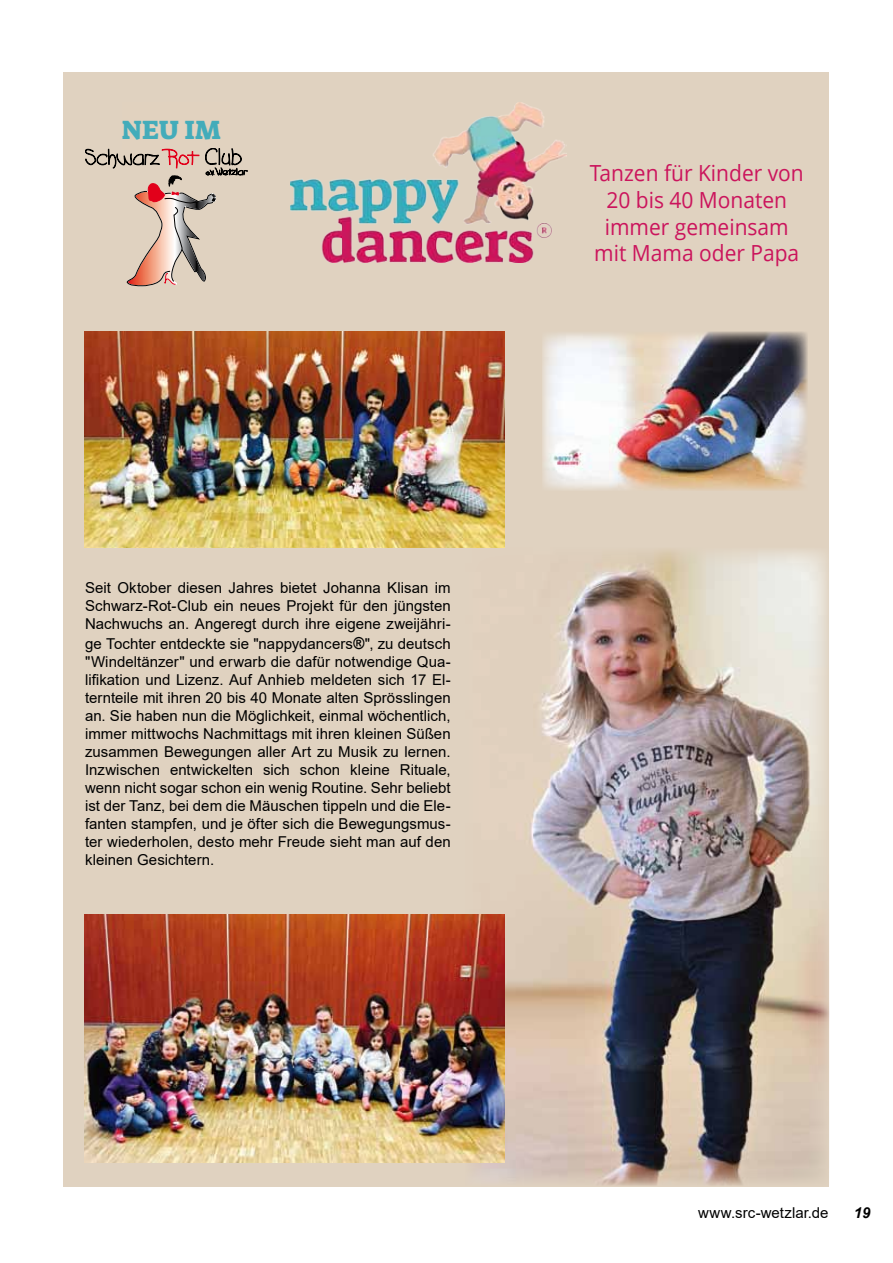
<style>
.page{position:relative;width:893px;height:1263px;background:#fff}
.page>*{position:absolute;margin:0;border:0;box-sizing:border-box;transform-origin:0 0}
.t1{font:27px "Suez One";color:#43acba}
.t2{font:22.2px/26.7px "Open Sans";color:#cb145c;text-align:center;scale:.94 1}
.t3{font:15px/18px "Arial";color:#000;text-align:justify}
.t4{font:italic 700 15px "Arial";color:#000}
.s1{font-weight:700;font-size:16.5px}
</style>
<div class="page">
<div style="left:64px;top:72px;width:765px;height:1114px;background:#e0d2c0"></div>
<img style="left:479px;top:550px;width:350px;height:636px">
<svg style="left:85px;top:148px;width:163px;height:138px"></svg>
<img style="left:290px;top:102px;width:276px;height:161px">
<img style="left:85px;top:332px;width:419px;height:216px">
<img style="left:84px;top:914px;width:421px;height:249px">
<img style="left:542px;top:332px;width:266px;height:158px">
<p class="t1" style="left:122px;top:112px;width:100px">NEU IM</p>
<p class="t3" style="left:85px;top:579px;width:367px">Seit Oktober diesen Jahres bietet Johanna Klisan im Schwarz-Rot-Club ein neues Projekt für den jüngsten Nachwuchs an. Angeregt durch ihre eigene zweijähri-</p>
<p class="t3" style="left:85px;top:635px;width:367px">ge Tochter entdeckte sie "nappydancers<span class="s1">®</span>", zu deutsch "Windeltänzer" und erwarb die dafür notwendige Qua&shy;lifikation und Lizenz. Auf Anhieb meldeten sich 17 El&shy;ternteile mit ihren 20 bis 40 Monate alten Sprösslingen an. Sie haben nun die Möglichkeit, einmal wöchentlich, immer mittwochs Nachmittags mit ihren kleinen Süßen zusammen Bewegungen aller Art zu Musik zu lernen.<br>Inzwischen entwickelten sich schon kleine Rituale, wenn nicht sogar schon ein wenig Routine. Sehr beliebt ist der Tanz, bei dem die Mäuschen tippeln und die Ele&shy;fanten stampfen, und je öfter sich die Bewegungsmus&shy;ter wiederholen, desto mehr Freude sieht man auf den kleinen Gesichtern.</p>
<p class="t2" style="left:590px;top:159px;width:229px">Tanzen für Kinder von<br>20 bis 40 Monaten immer gemeinsam mit Mama oder Papa</p>
<p class="t3" style="left:698px;top:1204px;width:132px">www.src-wetzlar.de</p>
<p class="t4" style="left:854px;top:1203px;width:18px">19</p>
</div>
